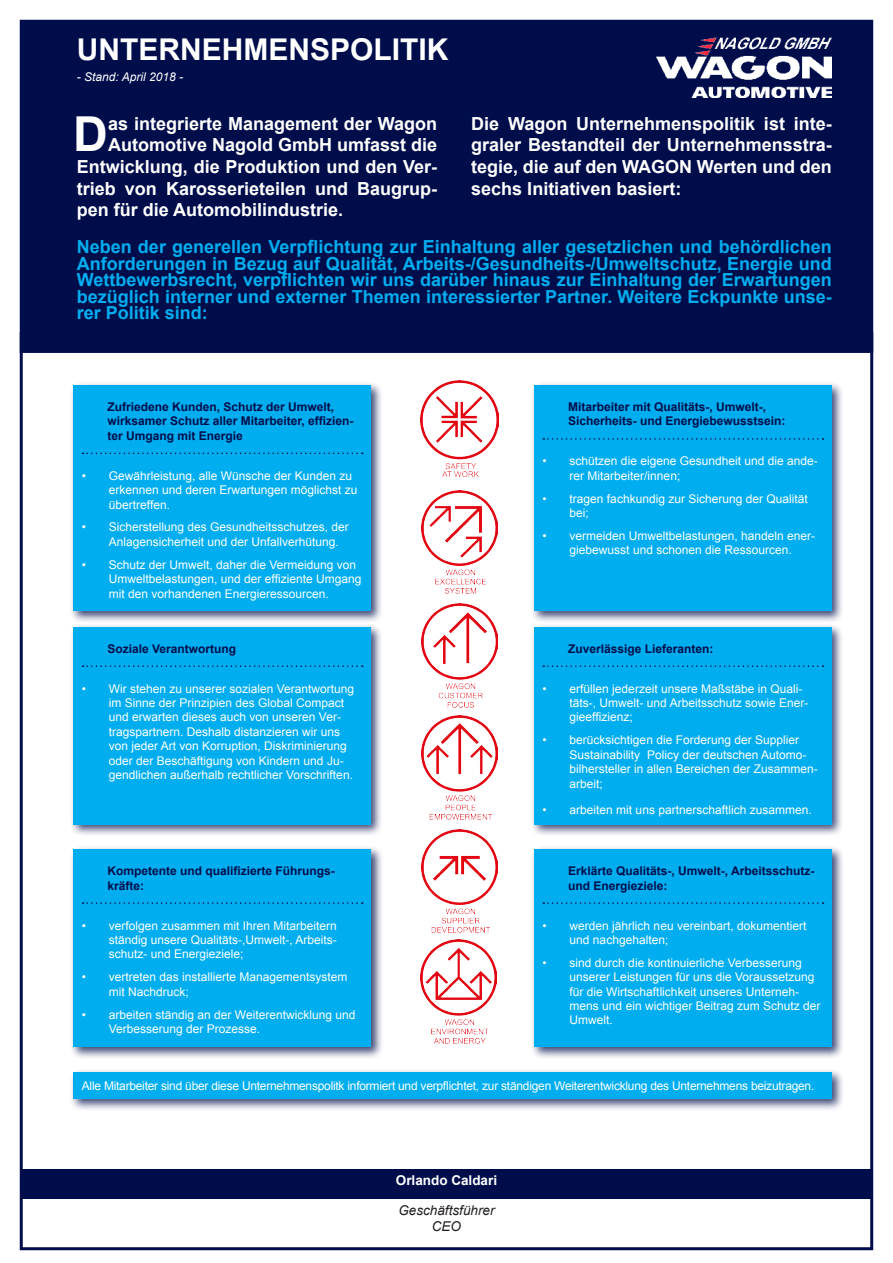
<style>
.page{position:relative;width:893px;height:1263px;background:#fff}
.page>*{position:absolute;margin:0;border:0;box-sizing:border-box;transform-origin:0 0}
.t1{font:700 48.15px "Arial";color:#fff}
.t2{font:700 30px "Arial";color:#fff}
.t3{font:700 18px/16.5px "Arial";color:#00aeef;text-align:justify}
.t4{font:700 18px/21.6px "Arial";color:#fff;text-align:justify}
.t5{font:italic 13.5px/16.2px "Arial";color:#231f20;text-align:center}
.t6{font:700 13.5px "Arial";color:#fff}
.Text{font:12px/14.4px "Arial";color:#fff}
.Überschrift_Text{font:700 12px/14.4px "Arial";color:#000d4b}
.Text-2{font:12px "Arial";letter-spacing:-.02em;color:#fff}
.t7{font:italic 12px "Arial";color:#fff}
</style>
<div class="page">
<div style="left:20px;top:20px;width:853px;height:333px;background:#000d4b"></div>
<div style="left:21px;top:1169px;width:851px;height:30px;background:#000d4b"></div>
<img style="left:656px;top:37px;width:176px;height:60px">
<img style="left:420px;top:381px;width:78px;height:96px">
<img style="left:422px;top:490px;width:75px;height:104px">
<img style="left:422px;top:603px;width:75px;height:105px">
<img style="left:422px;top:716px;width:75px;height:104px">
<img style="left:422px;top:829px;width:75px;height:104px">
<img style="left:421px;top:940px;width:75px;height:104px">
<div style="left:69px;top:381px;width:315px;height:242px;background:#000d4b;opacity:.75"></div>
<div style="left:73px;top:385px;width:298px;height:226px;background:#00aeef"></div>
<svg style="left:83px;top:453px;width:280px;height:1px"></svg>
<div style="left:530px;top:381px;width:314px;height:242px;background:#000d4b;opacity:.75"></div>
<div style="left:534px;top:385px;width:298px;height:226px;background:#00aeef"></div>
<svg style="left:543px;top:438px;width:280px;height:2px"></svg>
<div style="left:70px;top:623px;width:313px;height:214px;background:#000d4b;opacity:.75"></div>
<div style="left:73px;top:627px;width:298px;height:197px;background:#00aeef"></div>
<svg style="left:83px;top:665px;width:280px;height:2px"></svg>
<div style="left:530px;top:623px;width:314px;height:214px;background:#000d4b;opacity:.75"></div>
<div style="left:534px;top:627px;width:298px;height:197px;background:#00aeef"></div>
<svg style="left:543px;top:665px;width:280px;height:2px"></svg>
<div style="left:69px;top:845px;width:315px;height:214px;background:#000d4b;opacity:.75"></div>
<div style="left:73px;top:849px;width:298px;height:198px;background:#00aeef"></div>
<svg style="left:83px;top:902px;width:280px;height:2px"></svg>
<div style="left:69px;top:1068px;width:775px;height:44px;background:#000d4b;opacity:.75"></div>
<div style="left:73px;top:1072px;width:759px;height:27px;background:#00aeef"></div>
<div style="left:530px;top:845px;width:314px;height:214px;background:#000d4b;opacity:.75"></div>
<div style="left:534px;top:849px;width:298px;height:198px;background:#00aeef"></div>
<svg style="left:543px;top:902px;width:280px;height:2px"></svg>
<p class="t2" style="left:77px;top:29px;width:373px">UNTERNEHMENSPOLITIK</p>
<p class="t7" style="left:77px;top:69px;width:108px">- Stand: April 2018 -</p>
<p class="t1" style="left:73px;top:102px;width:36px">D</p>
<p class="t4" style="left:108px;top:113px;width:331px">as integrierte Management der Wagon</p>
<p class="t4" style="left:108px;top:135px;width:331px">Automotive Nagold GmbH umfasst die</p>
<p class="t4" style="left:77px;top:156px;width:362px">Entwicklung, die Produktion und den Ver-</p>
<p class="t4" style="left:77px;top:178px;width:362px">trieb von Karosserieteilen und Baugrup-</p>
<p class="t4" style="left:77px;top:200px;width:268px">pen für die Automobilindustrie.</p>
<p class="t4" style="left:471px;top:113px;width:362px">Die Wagon Unternehmenspolitik ist inte&shy;graler Bestandteil der Unternehmensstra&shy;tegie, die auf den WAGON Werten und den sechs Initiativen basiert:</p>
<p class="t3" style="left:77px;top:239px;width:756px">Neben der generellen Verpflichtung zur Einhaltung aller gesetzlichen und behördlichen Anforderungen in Bezug auf Qualität, Arbeits-/Gesundheits-/Umweltschutz, Energie und Wettbewerbsrecht, verpflichten wir uns darüber hinaus zur Einhaltung der Erwartungen bezüglich interner und externer Themen interessierter Partner. Weitere Eckpunkte unse&shy;rer Politik sind:</p>
<p class="Überschrift_Text" style="left:107px;top:400px;width:248px">Zufriedene Kunden, Schutz der Umwelt, wirksamer Schutz aller Mitarbeiter, effizien&shy;ter Umgang mit Energie</p>
<p class="Text" style="left:109px;top:468px;width:250px;text-indent:-27px">• Gewährleistung, alle Wünsche der Kunden zu erkennen und deren Erwartungen möglichst zu übertreffen.</p>
<p class="Text" style="left:109px;top:520px;width:242px;text-indent:-27px">• Sicherstellung des Gesundheitsschutzes, der<br>Anlagensicherheit und der Unfallverhütung.</p>
<p class="Text" style="left:109px;top:557px;width:254px;text-indent:-27px">• Schutz der Umwelt, daher die Vermeidung von<br>Umweltbelastungen, und der effiziente Umgang mit den vorhandenen Energieressourcen.</p>
<p class="Überschrift_Text" style="left:107px;top:642px;width:130px">Soziale Verantwortung</p>
<p class="Text" style="left:109px;top:681px;width:247px;text-indent:-27px">• Wir stehen zu unserer sozialen Verantwortung im Sinne der Prinzipien des Global Compact und erwarten dieses auch von unseren Ver&shy;tragspartnern. Deshalb distanzieren wir uns von jeder Art von Korruption, Diskriminierung oder der Beschäftigung von Kindern und Ju&shy;gendlichen außerhalb rechtlicher Vorschriften.</p>
<p class="Überschrift_Text" style="left:107px;top:864px;width:229px">Kompetente und qualifizierte Führungs&shy;kräfte:</p>
<p class="Text" style="left:109px;top:918px;width:230px;text-align:justify;text-indent:-27px">• verfolgen zusammen mit Ihren Mitarbeitern ständig unsere Qualitäts-,Umwelt-, Arbeits&shy;schutz- und Energieziele;</p>
<p class="Text" style="left:109px;top:970px;width:240px;text-indent:-27px">• vertreten das installierte Managementsystem mit Nachdruck;</p>
<p class="Text" style="left:109px;top:1007px;width:248px;text-indent:-27px">• arbeiten ständig an der Weiterentwicklung und<br>Verbesserung der Prozesse.</p>
<p class="Überschrift_Text" style="left:568px;top:400px;width:219px">Mitarbeiter mit Qualitäts-, Umwelt-,<br>Sicherheits- und Energiebewusstsein:</p>
<p class="Text" style="left:570px;top:454px;width:250px;text-indent:-27px">• schützen die eigene Gesundheit und die ande&shy;rer Mitarbeiter/innen;</p>
<p class="Text" style="left:570px;top:491px;width:240px;text-indent:-27px">• tragen fachkundig zur Sicherung der Qualität bei;</p>
<p class="Text" style="left:543px;top:529px;width:274px;text-align:center">• vermeiden Umweltbelastungen, handeln ener&shy;giebewusst und schonen die Ressourcen.</p>
<p class="Überschrift_Text" style="left:568px;top:642px;width:147px">Zuverlässige Lieferanten:</p>
<p class="Text" style="left:570px;top:681px;width:240px;text-indent:-27px">• erfüllen jederzeit unsere Maßstäbe in Quali&shy;täts-, Umwelt- und Arbeitsschutz sowie Ener&shy;gieeffizienz;</p>
<p class="Text" style="left:570px;top:733px;width:250px;text-indent:-27px">• berücksichtigen die Forderung der Supplier Sustainability Policy der deutschen Automo&shy;bilhersteller in allen Bereichen der Zusammen&shy;arbeit;</p>
<p class="Text" style="left:543px;top:803px;width:271px">• arbeiten mit uns partnerschaftlich zusammen.</p>
<p class="Überschrift_Text" style="left:568px;top:864px;width:248px">Erklärte Qualitäts-, Umwelt-, Arbeitsschutz&shy;und Energieziele:</p>
<p class="Text" style="left:570px;top:918px;width:238px;text-indent:-27px">• werden jährlich neu vereinbart, dokumentiert und nachgehalten;</p>
<p class="Text" style="left:570px;top:955px;width:252px;text-indent:-27px">• sind durch die kontinuierliche Verbesserung unserer Leistungen für uns die Voraussetzung für die Wirtschaftlichkeit unseres Unterneh&shy;mens und ein wichtiger Beitrag zum Schutz der Umwelt.</p>
<p class="Text-2" style="left:82px;top:1078px;width:734px">Alle Mitarbeiter sind über diese Unternehmenspolitk informiert und verpflichtet, zur ständigen Weiterentwicklung des Unternehmens beizutragen.</p>
<p class="t6" style="left:396px;top:1171px;width:103px">Orlando Caldari</p>
<p class="t5" style="left:398px;top:1202px;width:98px">Geschäftsführer<br>CEO</p>
</div>
